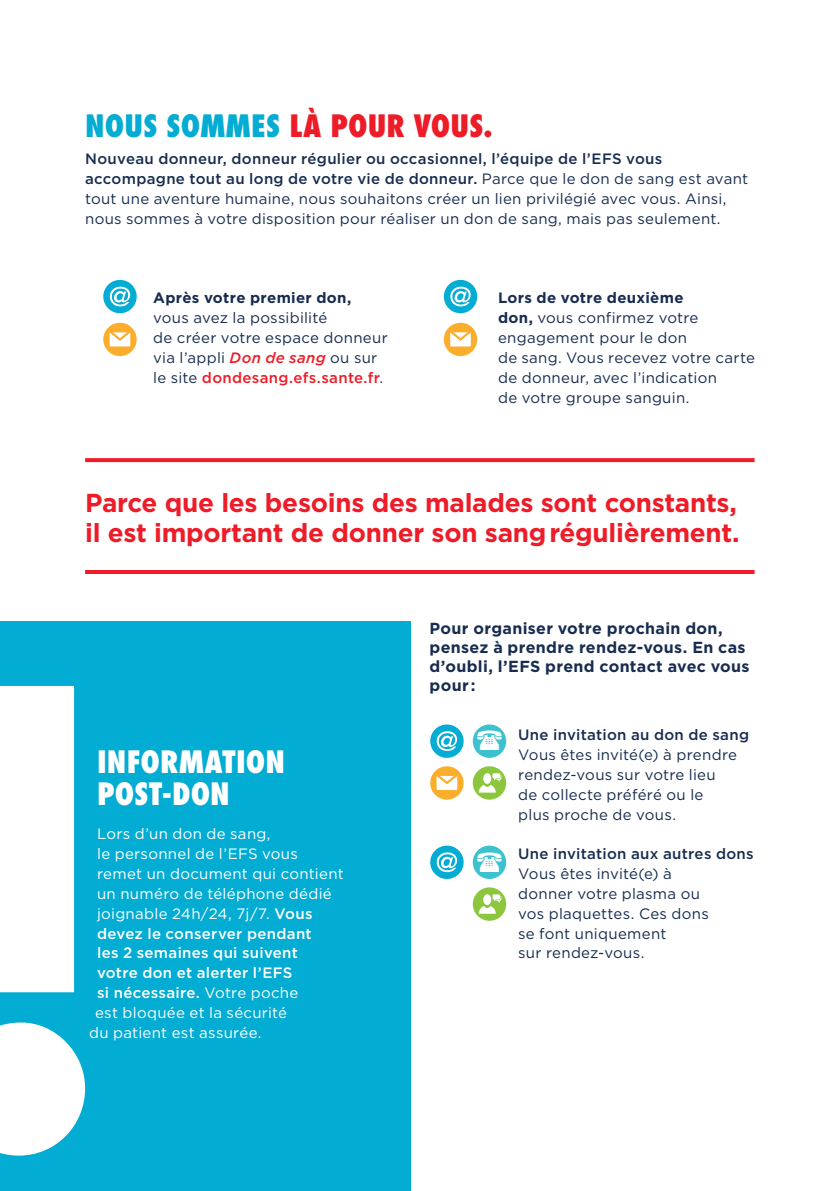
<style>
.page{position:relative;width:840px;height:1191px;background:#fff}
.page>*{position:absolute;margin:0;border:0;box-sizing:border-box;transform-origin:0 0}
.t1{font:800 condensed 30px "Futura Std";letter-spacing:.005em;color:#ee1c28}
.t2{font:800 condensed 30px/32px "Futura Std";color:#fff}
.t3{font:700 26px/30px "Gotham";letter-spacing:-.01em;color:#ee1c28}
.t4{font:700 16px/19.2px "Gotham";letter-spacing:.02em;color:#172c4f}
.t5{font:15px/19.8px "Gotham";letter-spacing:.02em;color:#172c4f}
.t6{font:15px "Gotham";letter-spacing:.02em;color:#fff}
.t7{font:500 15px "Gotham";letter-spacing:.02em;color:#fff}
.t8{font:500 15px "Gotham";letter-spacing:.02em;color:#172c4f}
.t9{font:700 15px "Gotham";letter-spacing:.02em;color:#172c4f}
.s1{color:#03acd3}
.s2{font-weight:500}
.s3{font-weight:500;font-style:italic;color:#ee1c28}
.s4{font-weight:500;color:#ee1c28}
.s5{font-weight:700}
.s6{font-weight:400}
</style>
<div class="page">
<svg style="left:85px;top:458px;width:669px;height:4px;background:#ee232e"></svg>
<hr style="left:85px;top:570px;width:669px;height:4px;background:#ee1c28">
<div style="left:103px;top:323px;width:34px;height:33px;background:#fbad2c;border-radius:50%"></div>
<svg style="left:110px;top:332px;width:20px;height:14px"></svg>
<div style="left:443px;top:323px;width:34px;height:33px;background:#fbad2c;border-radius:50%"></div>
<svg style="left:450px;top:332px;width:20px;height:14px"></svg>
<div style="left:430px;top:766px;width:33px;height:33px;background:#fbad2c;border-radius:50%"></div>
<svg style="left:436px;top:776px;width:21px;height:14px"></svg>
<div style="left:103px;top:280px;width:34px;height:33px;background:#03acd3;border-radius:50%"></div>
<svg style="left:110px;top:287px;width:20px;height:19px"></svg>
<div style="left:443px;top:280px;width:34px;height:33px;background:#03acd3;border-radius:50%"></div>
<svg style="left:450px;top:287px;width:20px;height:19px"></svg>
<div style="left:430px;top:724px;width:33px;height:34px;background:#03acd3;border-radius:50%"></div>
<svg style="left:436px;top:731px;width:21px;height:20px"></svg>
<div style="left:430px;top:845px;width:33px;height:34px;background:#03acd3;border-radius:50%"></div>
<svg style="left:436px;top:852px;width:21px;height:20px"></svg>
<div style="left:472px;top:724px;width:34px;height:34px;background:#3cc1ce;border-radius:50%"></div>
<div style="left:472px;top:845px;width:34px;height:34px;background:#3cc1ce;border-radius:50%"></div>
<div style="left:472px;top:766px;width:34px;height:33px;background:#8bc63e;border-radius:50%"></div>
<svg style="left:478px;top:773px;width:23px;height:19px"></svg>
<div style="left:472px;top:887px;width:34px;height:33px;background:#8bc63e;border-radius:50%"></div>
<svg style="left:478px;top:894px;width:23px;height:19px"></svg>
<div style="left:0;top:621px;width:410px;height:570px;background:#03acd3"></div>
<svg style="left:0;top:686px;width:85px;height:469px"></svg>
<h1 class="t1" style="left:85px;top:107px;width:409px"><span class="s1">NOUS SOMMES</span> LÀ POUR VOUS.</h1>
<p class="t5" style="left:85px;top:149px;width:664px"><span class="s2">Nouveau donneur, donneur régulier ou occasionnel, l’équipe de l’EFS vous accompagne tout au long de votre vie de donneur.</span> Parce que le don de sang est avant tout une aventure humaine, nous souhaitons créer un lien privilégié avec vous. Ainsi, nous sommes à votre disposition pour réaliser un don de sang, mais pas seulement.</p>
<p class="t9" style="left:153px;top:288px;width:199px">Après votre premier don,</p>
<p class="t5" style="left:153px;top:308px;width:236px">vous avez la possibilité<br>de créer votre espace donneur via l’appli <span class="s3">Don de sang</span> ou sur le site <span class="s4">dondesang.efs.sante.fr</span>.</p>
<p class="t5" style="left:497px;top:288px;width:258px"><span class="s5">Lors de votre deuxième<br>don,</span> vous confirmez votre engagement pour le don<br>de sang. Vous recevez votre carte de donneur, avec l’indication<br>de votre groupe sanguin.</p>
<h2 class="t3" style="left:85px;top:487px;width:655px">Parce que les besoins des malades sont constants, il est important de donner son sang régulièrement.</h2>
<h1 class="t2" style="left:97px;top:746px;width:189px">INFORMATION<br>POST-DON</h1>
<p class="t6" style="left:97px;top:824px;width:175px">Lors d’un don de sang,</p>
<p class="t6" style="left:97px;top:844px;width:202px">le personnel de l’EFS vous</p>
<p class="t6" style="left:97px;top:864px;width:248px">remet un document qui contient</p>
<p class="t6" style="left:97px;top:884px;width:236px">un numéro de téléphone dédié</p>
<p class="t6" style="left:97px;top:904px;width:217px">joignable 24h/24, 7j/7. <span class="s2">Vous</span></p>
<p class="t7" style="left:97px;top:923px;width:216px">devez le conserver pendant</p>
<p class="t7" style="left:97px;top:943px;width:202px">les 2 semaines qui suivent</p>
<p class="t7" style="left:97px;top:963px;width:197px">votre don et alerter l’EFS</p>
<p class="t7" style="left:97px;top:983px;width:203px">si nécessaire. <span class="s6">Votre poche</span></p>
<p class="t6" style="left:95px;top:1003px;width:193px">est bloquée et la sécurité</p>
<p class="t6" style="left:89px;top:1023px;width:174px">du patient est assurée.</p>
<p class="t4" style="left:429px;top:618px;width:321px">Pour organiser votre prochain don, pensez à prendre rendez-vous. En cas d’oubli, l’EFS prend contact avec vous pour :</p>
<p class="t8" style="left:518px;top:725px;width:232px">Une invitation au don de sang</p>
<p class="t5" style="left:518px;top:744px;width:220px">Vous êtes invité(e) à prendre rendez-vous sur votre lieu de collecte préféré ou le plus proche de vous.</p>
<p class="t8" style="left:518px;top:844px;width:237px">Une invitation aux autres dons</p>
<p class="t5" style="left:518px;top:863px;width:192px">Vous êtes invité(e) à donner votre plasma ou vos plaquettes. Ces dons se font uniquement<br>sur rendez-vous.</p>
</div>
